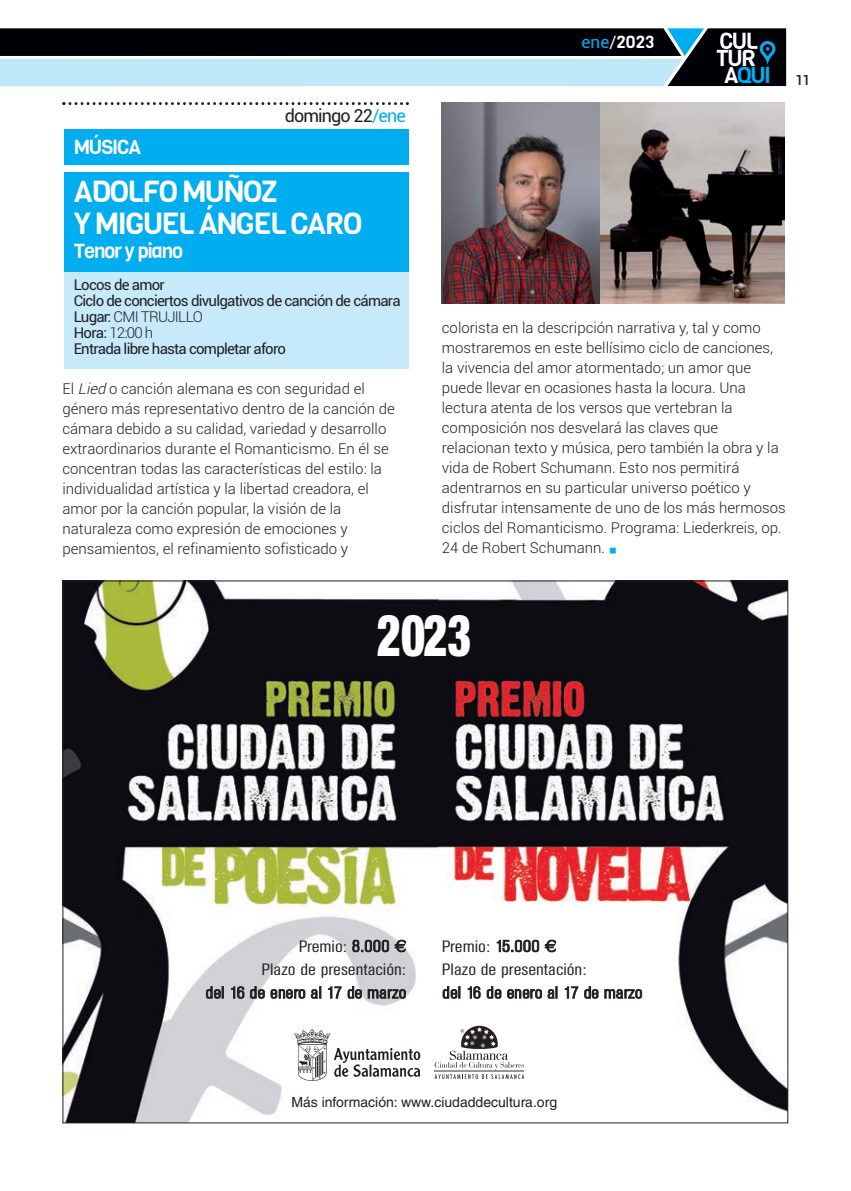
<style>
.page{position:relative;width:851px;height:1191px;background:#fff}
.page>*{position:absolute;margin:0;border:0;box-sizing:border-box;transform-origin:0 0}
.t1{font:900 condensed 58px "Helvetica Neue";color:#fff;scale:.8 1}
.t2{font:30px/32px "Viga";letter-spacing:-.05em;color:#fff}
.t3{font:22.6px "Viga";color:#00aeef}
.t4{font:22.6px "Viga";color:#fff}
.t5{font:20px "Viga";letter-spacing:-.05em;color:#fff}
.t6{font:18px "Roboto";letter-spacing:-.05em;color:#231f20}
.t7{font:17.2px "Viga";color:#fff}
.t8{font:300 16.4px/23px "AG Buch Condensed BQ";color:#231f20;text-align:right;scale:1.27 1}
.t9{font:300 15px/20px "Roboto";color:#231f20}
.t10{font:15px/16px "Roboto";letter-spacing:-.05em;color:#231f20}
.t11{font:14px "Helvetica";color:#231f20}
.t12{font:500 14px "Roboto";color:#231f20}
.s1{color:#00aeef}
.s2{font-weight:300}
.s3{font-style:italic}
.s4{font-family:"Roboto";color:#00aeef}
.s5{font-family:"Roboto"}
.s6{color:#fff}
.s7{font-family:"Helvetica"}
</style>
<div class="page">
<div style="left:64px;top:194px;width:344px;height:175px;background:#c6eafa"></div>
<div style="left:64px;top:172px;width:344px;height:99px;background:#00aeef"></div>
<div style="left:64px;top:130px;width:344px;height:35px;background:#00aeef"></div>
<svg style="left:62px;top:102px;width:347px;height:3px"></svg>
<svg style="left:0;top:28px;width:786px;height:59px;background:#5e717c"></svg>
<img style="left:64px;top:582px;width:722px;height:539px">
<svg style="left:294px;top:1029px;width:126px;height:52px"></svg>
<div style="left:431px;top:1021px;width:98px;height:62px;background:#fff"></div>
<svg style="left:434px;top:1025px;width:90px;height:54px"></svg>
<img style="left:599px;top:102px;width:185px;height:201px">
<img style="left:442px;top:102px;width:157px;height:201px">
<p class="t6" style="left:285px;top:105px;width:122px">domingo 22<span class="s1">/ene</span></p>
<h3 class="t5" style="left:74px;top:133px;width:69px">MÚSICA</h3>
<h2 class="t2" style="left:74px;top:175px;width:290px">ADOLFO MUÑOZ<br>Y MIGUEL ÁNGEL CARO</h2>
<h3 class="t5" style="left:74px;top:237px;width:111px">Tenor y piano</h3>
<p class="t10" style="left:74px;top:276px;width:328px">Locos de amor<br>Ciclo de conciertos divulgativos de canción de cámara<br>Lugar: <span class="s2">CMI TRUJILLO<br></span>Hora: <span class="s2">12:00 h<br></span>Entrada libre hasta completar aforo</p>
<p class="t9" style="left:62px;top:378px;width:334px">El <span class="s3">Lied</span>o canción alemana es con seguridad el género más representativo dentro de la canción de cámara debido a su calidad, variedad y desarrollo extraordinarios durante el Romanticismo. En él se concentran todas las características del estilo: la individualidad artística y la libertad creadora, el amor por la canción popular, la visión de la naturaleza como expresión de emociones y pensamientos, el refinamiento sofisticado y</p>
<p class="t7" style="left:581px;top:31px;width:74px"><span class="s4">ene</span><span class="s5">/</span>2023</p>
<h3 class="t4" style="left:715px;top:43px;width:42px">TUR</h3>
<h3 class="t3" style="left:724px;top:60px;width:49px"><span class="s6">A</span>QUI</h3>
<p class="t12" style="left:795px;top:72px;width:17px">11</p>
<p class="t9" style="left:442px;top:318px;width:345px">colorista en la descripción narrativa y, tal y como mostraremos en este bellísimo ciclo de canciones, la vivencia del amor atormentado; un amor que puede llevar en ocasiones hasta la locura. Una lectura atenta de los versos que vertebran la composición nos desvelará las claves que relacionan texto y música, pero también la obra y la vida de Robert Schumann. Esto nos permitirá adentrarnos en su particular universo poético y disfrutar intensamente de uno de los más hermosos ciclos del Romanticismo. Programa: Liederkreis, op.<br>24 de Robert Schumann.</p>
<h1 class="t1" style="left:377px;top:599px;width:120px">2023</h1>
<p class="t8" style="left:205px;top:934px;width:160px">Premio: 8.000 <span class="s7">€<br></span>Plazo de presentación:<br>del 16 de enero al 17 de marzo</p>
<p class="t8" style="left:442px;top:934px;width:159px;text-align:left">Premio: 15.000 <span class="s7">€<br></span>Plazo de presentación:<br>del 16 de enero al 17 de marzo</p>
<p class="t11" style="left:291px;top:1097px;width:267px">Más información: www.ciudaddecultura.org</p>
</div>
